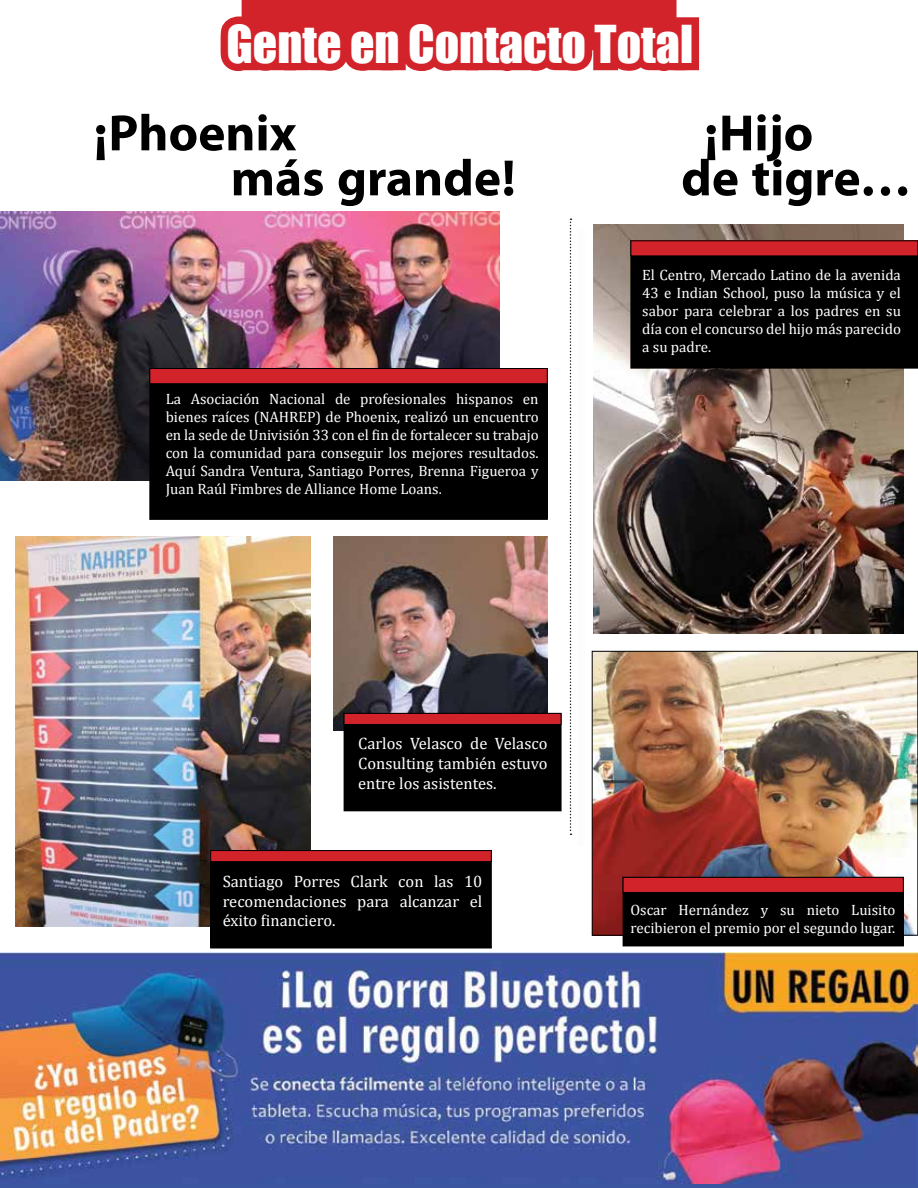
<style>
.page{position:relative;width:918px;height:1188px;background:#fff}
.page>*{position:absolute;margin:0;border:0;box-sizing:border-box;transform-origin:0 0}
.t1{font:700 72px "Myriad Arabic";color:#000}
.t2{font:48px "Impact";color:#fff}
.t3{font:16.5px/19.8px "Cambria";color:#fff;text-align:justify}
.t4{font:15px/18px "Cambria";color:#fff;text-align:justify}
</style>
<div class="page">
<div style="left:0;top:952px;width:918px;height:236px;background:#3c55a1"></div>
<img style="left:0;top:952px;width:918px;height:231px">
<div style="left:220px;top:0;width:474px;height:71px;background:#d2232a"></div>
<div style="left:674px;top:17px;width:25px;height:53px;border:15px solid #d2232a"></div>
<img style="left:0;top:212px;width:499px;height:268px">
<img style="left:594px;top:224px;width:310px;height:409px">
<div style="left:150px;top:369px;width:397px;height:150px;background:#000"></div>
<div style="left:150px;top:368px;width:398px;height:152px;border:1px solid #000"></div>
<div style="left:631px;top:241px;width:287px;height:127px;background:#000"></div>
<div style="left:150px;top:369px;width:397px;height:15px;background:#d2232a"></div>
<div style="left:150px;top:368px;width:398px;height:16px;border:1px solid #000"></div>
<div style="left:631px;top:241px;width:287px;height:15px;background:#d2232a"></div>
<img style="left:16px;top:536px;width:295px;height:391px">
<div style="left:211px;top:851px;width:280px;height:97px;background:#000"></div>
<div style="left:210px;top:850px;width:282px;height:98px;border:1px solid #000"></div>
<div style="left:211px;top:851px;width:280px;height:11px;background:#d2232a"></div>
<div style="left:210px;top:850px;width:282px;height:12px;border:1px solid #000"></div>
<img style="left:334px;top:536px;width:214px;height:194px">
<div style="left:344px;top:713px;width:217px;height:98px;background:#000"></div>
<div style="left:344px;top:713px;width:217px;height:11px;background:#d2232a"></div>
<div style="left:344px;top:713px;width:217px;height:12px;border:1px solid #000"></div>
<svg style="left:570px;top:219px;width:2px;height:616px"></svg>
<img style="left:594px;top:653px;width:322px;height:280px">
<div style="left:592px;top:651px;width:326px;height:284px;border:1px solid #000"></div>
<div style="left:623px;top:877px;width:280px;height:69px;background:#000"></div>
<div style="left:623px;top:877px;width:280px;height:15px;background:#d2232a"></div>
<div style="left:623px;top:877px;width:281px;height:16px;border:1px solid #000"></div>
<h2 class="t2" style="left:226px;top:7px;width:468px">Gente en Contacto Total</h2>
<h1 class="t1" style="left:94px;top:83px;width:204px">¡Phoenix</h1>
<h1 class="t1" style="left:231px;top:128px;width:289px">más grande!</h1>
<p class="t4" style="left:166px;top:390px;width:375px">La Asociación Nacional de profesionales hispanos en bienes raíces (NAHREP) de Phoenix, realizó un encuentro en la sede de Univisión 33 con el fin de fortalecer su trabajo con la comunidad para conseguir los mejores resultados.<br>Aquí Sandra Ventura, Santiago Porres, Brenna Figueroa y Juan Raúl Fimbres de Alliance Home Loans.</p>
<h1 class="t1" style="left:704px;top:83px;width:110px">¡Hijo</h1>
<h1 class="t1" style="left:681px;top:128px;width:232px">de tigre…</h1>
<p class="t4" style="left:642px;top:266px;width:260px">El Centro, Mercado Latino de la avenida 43 e Indian School, puso la música y el sabor para celebrar a los padres en su día con el concurso del hijo más parecido a su padre.</p>
<p class="t3" style="left:358px;top:734px;width:191px">Carlos Velasco de Velasco Consulting también estuvo entre los asistentes.</p>
<p class="t3" style="left:223px;top:871px;width:261px">Santiago Porres Clark con las 10 recomendaciones para alcanzar el éxito financiero.</p>
<p class="t4" style="left:630px;top:901px;width:266px">Oscar Hernández y su nieto Luisito recibieron el premio por el segundo lugar.</p>
</div>
